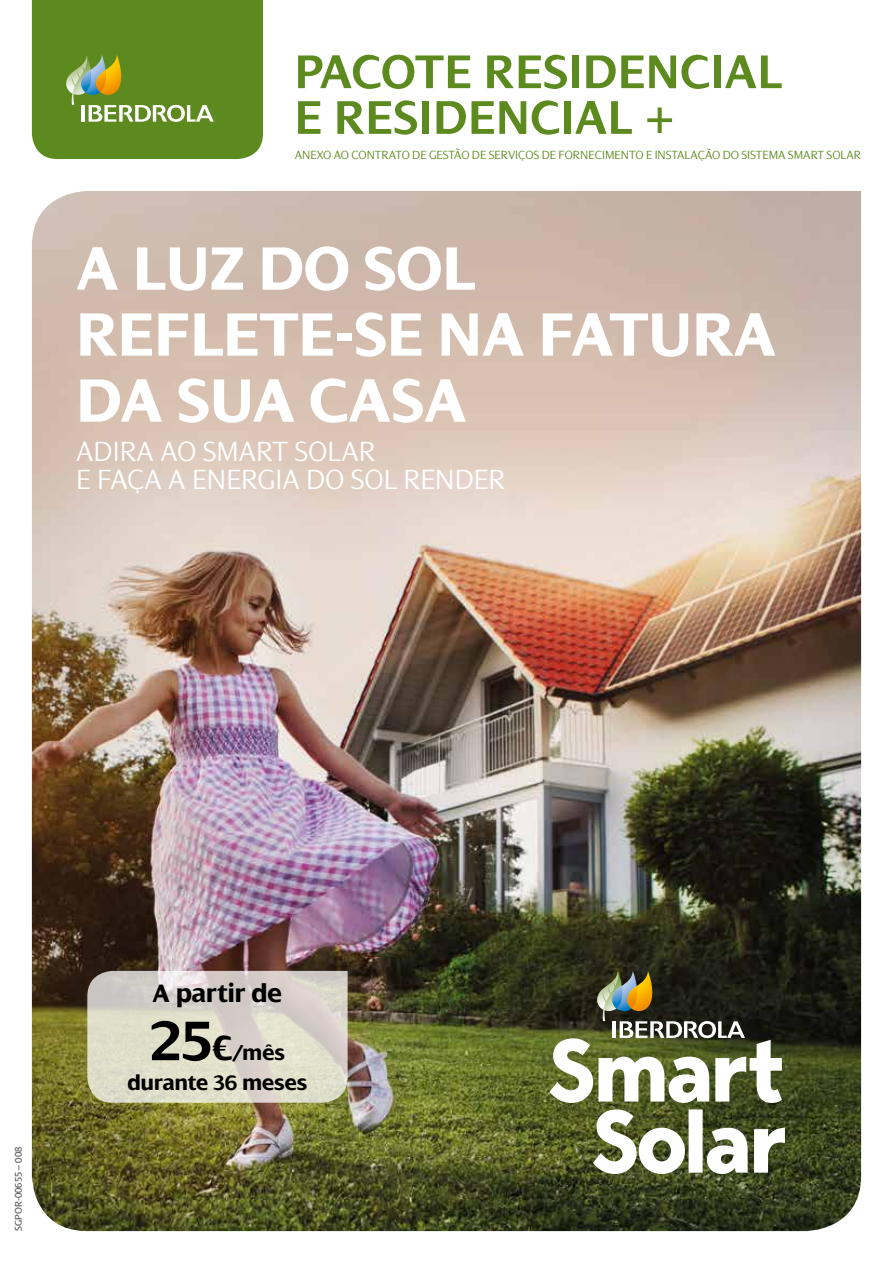
<style>
.page{position:relative;width:893px;height:1263px;background:#fff}
.page>*{position:absolute;margin:0;border:0;box-sizing:border-box;transform-origin:0 0}
.t1{font:700 66px/66px "Dialog LT Pro";color:#fff}
.t2{font:600 51px/45.8px "Dialog LT Pro";letter-spacing:.02em;color:#5d8a1e}
.t3{font:300 30px/28px "Dialog LT Pro";color:#fff}
.t4{font:700 27px "Dialog LT Pro";letter-spacing:-.015em;color:#000}
.t5{font:700 22.5px/30px "Dialog LT Pro";letter-spacing:-.01em;color:#000;text-align:center}
.t6{font:300 12.75px "Dialog LT Pro";color:#5d8a1e}
.t7{font:10.5px "Dialog LT Pro";color:#646363}
.s1{font-size:60px}
.s2{font-size:37.5px}
</style>
<div class="page">
<img style="left:32px;top:191px;width:829px;height:1040px">
<svg style="left:32px;top:0;width:231px;height:159px;background:#668f29"></svg>
<svg style="left:87px;top:971px;width:261px;height:132px;background:#d9d6c8"></svg>
<svg style="left:550px;top:971px;width:235px;height:203px"></svg>
<h2 class="t2" style="left:295px;top:49px;width:488px">PACOTE RESIDENCIAL<br>E RESIDENCIAL +</h2>
<p class="t6" style="left:295px;top:148px;width:568px">ANEXO AO CONTRATO DE GESTÃO DE SERVIÇOS DE FORNECIMENTO E INSTALAÇÃO DO SISTEMA SMART SOLAR</p>
<h1 class="t1" style="left:76px;top:236px;width:702px">A LUZ DO SOL<br>REFLETE-SE NA FATURA<br>DA SUA CASA</h1>
<h3 class="t3" style="left:76px;top:438px;width:431px">ADIRA AO SMART SOLAR<br>E FAÇA A ENERGIA DO SOL RENDER</h3>
<p class="t7" style="left:13px;top:1231px;width:86px;rotate:-90deg">SGPOR-00655 – 008</p>
<h3 class="t4" style="left:153px;top:979px;width:131px">A partir de</h3>
<h3 class="t5" style="left:127px;top:1038px;width:182px"><span class="s1">25</span><span class="s2">€</span>/mês durante 36 meses</h3>
</div>
